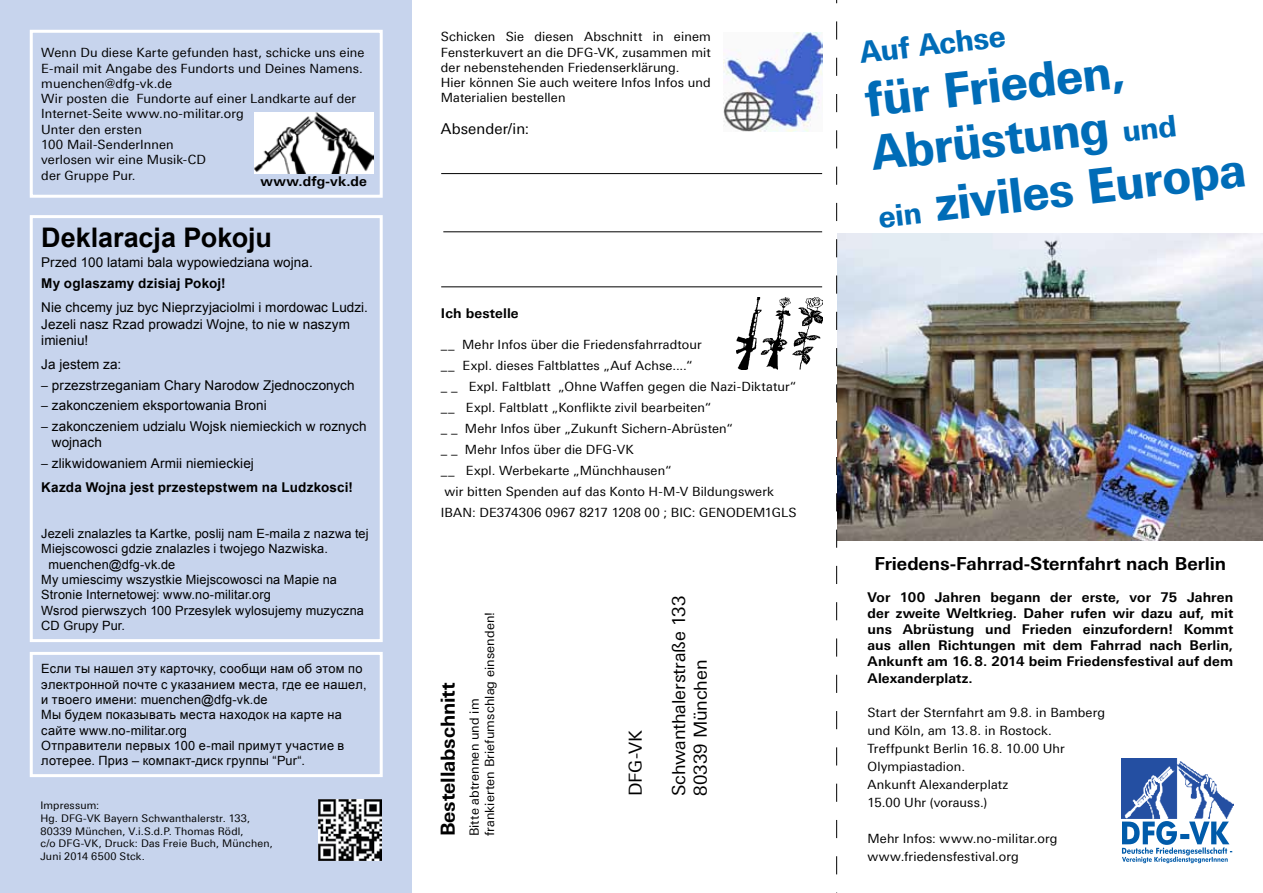
<style>
.page{position:relative;width:1263px;height:893px;background:#fff}
.page>*{position:absolute;margin:0;border:0;box-sizing:border-box;transform-origin:0 0}
.t1{font:800 48px/55.7px "Linotype Univers 730";color:#006cb7;scale:.92 1}
.t2{font:800 30px "Linotype Univers 730";color:#006cb7;scale:.92 1}
.t3{font:700 27px "Arial";color:#000}
.t4{font:700 19.5px "Linotype Univers 630";letter-spacing:-.005em;color:#000}
.t5{font:18px/21.6px "Linotype Univers 430";letter-spacing:-.005em;color:#000}
.t6{font:700 18px "Linotype Univers 630";letter-spacing:-.005em;color:#000}
.t7{font:15px "Linotype Univers 430";letter-spacing:.005em;color:#000}
.t8{font:13.5px/16.2px "Arial";letter-spacing:.005em;color:#000}
.t9{font:700 13.5px/16.2px "Linotype Univers 630";letter-spacing:.01em;color:#000;text-align:justify}
.t10{font:700 13.5px/24.8px "Arial";letter-spacing:.015em;color:#000}
.t11{font:12.75px/15.3px "Linotype Univers 430";letter-spacing:.01em;color:#000}
.t12{font:12.75px/15.3px "Arial";letter-spacing:.015em;color:#000}
.t13{font:10.5px/12.6px "Linotype Univers 430";letter-spacing:.02em;color:#000}
.s1{font-family:"Linotype Univers 430"}
.s2{font-family:"Linotype Univers 430";font-weight:400}
.s3{font-weight:400}
.s4{font-size:30px}
</style>
<div class="page">
<img style="left:837px;top:234px;width:426px;height:306px">
<div style="left:0;top:0;width:411px;height:893px;background:#c7d4ed"></div>
<img style="left:724px;top:32px;width:98px;height:100px">
<div style="left:30px;top:30px;width:353px;height:168px;border:3px solid #fff"></div>
<div style="left:30px;top:215px;width:353px;height:427px;border:3px solid #fff"></div>
<div style="left:30px;top:652px;width:353px;height:125px;border:3px solid #fff"></div>
<hr style="left:441px;top:173px;width:381px;height:1px;background:#000">
<hr style="left:443px;top:232px;width:379px;height:1px;background:#000">
<hr style="left:441px;top:287px;width:381px;height:1px;background:#000">
<svg style="left:836px;top:0;width:1px;height:893px"></svg>
<img style="left:737px;top:298px;width:85px;height:72px">
<img style="left:1122px;top:759px;width:111px;height:60px">
<svg style="left:1122px;top:821px;width:110px;height:42px"></svg>
<img style="left:319px;top:800px;width:63px;height:60px">
<img style="left:254px;top:113px;width:119px;height:60px">
<p class="t11" style="left:41px;top:45px;width:325px">Wenn Du diese Karte gefunden hast, schicke uns eine<br>E-mail mit Angabe des Fundorts und Deines Namens. muenchen@dfg-vk.de<br>Wir posten die Fundorte auf einer Landkarte auf der<br>Internet-Seite www.no-militar.org<br>Unter den ersten<br>100 Mail-SenderInnen<br>verlosen wir eine Musik-CD<br>der Gruppe Pur.</p>
<p class="t9" style="left:261px;top:173px;width:108px">www.dfg-vk.de</p>
<h3 class="t3" style="left:41px;top:219px;width:232px">Deklaracja Pokoju</h3>
<p class="t8" style="left:41px;top:254px;width:273px">Przed 100 latami bala wypowiedziana wojna.</p>
<p class="t10" style="left:41px;top:271px;width:186px">My oglaszamy dzisiaj Pokoj!</p>
<p class="t8" style="left:41px;top:300px;width:328px">Nie chcemy juz byc Nieprzyjaciolmi i mordowac Ludzi.<br>Jezeli nasz Rzad prowadzi Wojne, to nie w naszym imieniu!</p>
<p class="t8" style="left:41px;top:357px;width:82px">Ja jestem za:</p>
<p class="t8" style="left:41px;top:377px;width:315px"><span class="s1">–</span> przezstrzeganiam Chary Narodow Zjednoczonych</p>
<p class="t8" style="left:41px;top:398px;width:227px"><span class="s1">–</span> zakonczeniem eksportowania Broni</p>
<p class="t8" style="left:52px;top:418px;width:316px;text-indent:-11px"><span class="s1">–</span> zakonczeniem udzialu Wojsk niemieckich w roznych wojnach</p>
<p class="t10" style="left:41px;top:451px;width:313px"><span class="s2">–</span> <span class="s3">zlikwidowaniem Armii niemieckiej<br></span>Kazda Wojna jest przestepstwem na Ludzkosci!</p>
<p class="t12" style="left:41px;top:526px;width:329px">Jezeli znalazles ta Kartke, poslij nam E-maila z nazwa tej</p>
<p class="t12" style="left:41px;top:541px;width:288px">Miejscowosci gdzie znalazles i twojego Nazwiska.</p>
<p class="t12" style="left:48px;top:557px;width:129px">muenchen@dfg-vk.de</p>
<p class="t12" style="left:41px;top:572px;width:297px">My umiescimy wszystkie Miejscowosci na Mapie na</p>
<p class="t12" style="left:41px;top:587px;width:231px">Stronie Internetowej: www.no-militar.org</p>
<p class="t12" style="left:41px;top:603px;width:324px">Wsrod pierwszych 100 Przesylek wylosujemy muzyczna</p>
<p class="t12" style="left:41px;top:618px;width:85px">CD Grupy Pur.</p>
<p class="t12" style="left:41px;top:661px;width:327px">Если ты нашел эту карточку, сообщи нам об этом по электронной почте с указанием места, где ее нашел, и твоего имени: muenchen@dfg-vk.de<br>Мы будем показывать места находок на карте на сайте www.no-militar.org<br>Отправители первых 100 e-mail примут участие в лотерее. Приз – компакт-диск группы “Pur“.</p>
<p class="t13" style="left:40px;top:799px;width:234px">Impressum:<br>Hg. DFG-VK Bayern Schwanthalerstr. 133,<br>80339 München, V.i.S.d.P. Thomas Rödl,<br>c/o DFG-VK, Druck: Das Freie Buch, München,<br>Juni 2014 6500 Stck.</p>
<p class="t11" style="left:441px;top:29px;width:271px">Schicken Sie diesen Abschnitt in einem Fensterkuvert an die DFG-VK, zusammen mit der nebenstehenden Friedenserklärung.<br>Hier können Sie auch weitere Infos Infos und Materialien bestellen</p>
<p class="t7" style="left:441px;top:120px;width:90px">Absender/in:</p>
<p class="t9" style="left:441px;top:305px;width:79px">Ich bestelle</p>
<p class="t11" style="left:441px;top:334px;width:357px;line-height:21px">__ Mehr Infos über die Friedensfahrradtour<br>_ _ Expl. dieses Faltblattes „Auf Achse....“<br>_ _ Expl. Faltblatt „Ohne Waffen gegen die Nazi-Diktatur“ __ Expl. Faltblatt „Konflikte zivil bearbeiten“<br>_ _ Mehr Infos über „Zukunft Sichern-Abrüsten“<br>_ _ Mehr Infos über die DFG-VK<br>__ Expl. Werbekarte „Münchhausen“<br>wir bitten Spenden auf das Konto H-M-V Bildungswerk IBAN: DE374306 0967 8217 1208 00 ; BIC: GENODEM1GLS</p>
<h3 class="t4" style="left:436px;top:836px;width:156px;rotate:-90deg">Bestellabschnitt</h3>
<p class="t11" style="left:467px;top:836px;width:226px;rotate:-90deg">Bitte abtrennen und im<br>frankierten Briefumschlag einsenden!</p>
<h3 class="t5" style="left:625px;top:796px;width:68px;rotate:-90deg">DFG-VK</h3>
<h3 class="t5" style="left:668px;top:796px;width:202px;rotate:-90deg">Schwanthalerstraße 133<br>80339 München</h3>
<h2 class="t2" style="left:858px;top:34px;width:161px;rotate:-6deg">Auf Achse</h2>
<h1 class="t1" style="left:862px;top:70px;width:404px;rotate:-6deg">für Frieden,<br>Abrüstung <span class="s4">und<br>ein</span> ziviles Europa</h1>
<h3 class="t6" style="left:874px;top:553px;width:353px">Friedens-Fahrrad-Sternfahrt nach Berlin</h3>
<p class="t9" style="left:867px;top:589px;width:367px">Vor 100 Jahren begann der erste, vor 75 Jahren der zweite Weltkrieg. Daher rufen wir dazu auf, mit uns Abrüstung und Frieden einzufordern! Kommt aus allen Richtungen mit dem Fahrrad nach Berlin, Ankunft am 16.8. 2014 beim Friedensfestival auf dem Alexanderplatz.</p>
<p class="t11" style="left:867px;top:703px;width:239px;line-height:18px">Start der Sternfahrt am 9.8. in Bamberg und Köln, am 13.8. in Rostock.<br>Treffpunkt Berlin 16.8. 10.00 Uhr<br>Olympiastadion.<br>Ankunft Alexanderplatz<br>15.00 Uhr (vorauss.)</p>
<p class="t11" style="left:867px;top:829px;width:191px;line-height:18px">Mehr Infos: www.no-militar.org www.friedensfestival.org</p>
</div>
